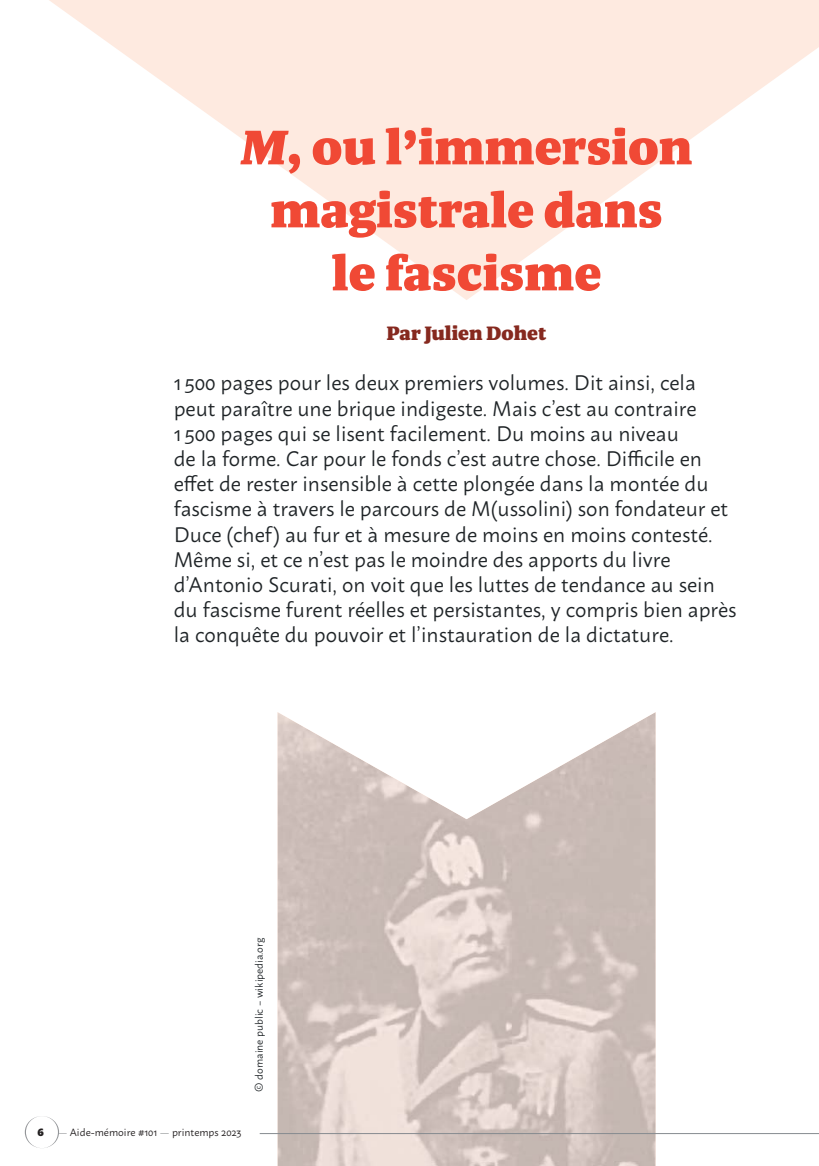
<style>
.page{position:relative;width:819px;height:1166px;background:#fff}
.page>*{position:absolute;margin:0;border:0;box-sizing:border-box;transform-origin:0 0}
.t1{font:900 52.5px/63px "Tasman";color:#f04935;text-align:center}
.t2{font:21px/25.2px "Macho";color:#1f2427}
.t3{font:900 21px "Tasman";color:#86291f}
.t4{font:10.5px "Macho";color:#231f20}
.t5{font:10.5px "Macho";color:#1f2427}
.t6{font:900 10.5px "Macho";color:#231f20}
.s1{font-style:italic}
.s2{font-family:"Adonis";color:#939598}
.s3{color:#939598}
</style>
<div class="page">
<svg style="left:49px;top:0;width:770px;height:300px;fill:#feeae0"></svg>
<img style="left:277px;top:712px;width:378px;height:454px">
<hr style="left:260px;top:1133px;width:559px;height:1px;background:#868b90">
<svg style="left:25px;top:1116px;width:34px;height:32px"></svg>
<h1 class="t1" style="left:241px;top:121px;width:453px"><span class="s1">M</span>, ou l’immersion magistrale dans<br>le fascisme</h1>
<p class="t3" style="left:387px;top:325px;width:161px">Par Julien Dohet</p>
<p class="t2" style="left:174px;top:371px;width:564px">1 500 pages pour les deux premiers volumes. Dit ainsi, cela peut paraître une brique indigeste. Mais c’est au contraire<br>1 500 pages qui se lisent facilement. Du moins au niveau<br>de la forme. Car pour le fonds c’est autre chose. Difficile en effet de rester insensible à cette plongée dans la montée du fascisme à travers le parcours de M(ussolini) son fondateur et Duce (chef) au fur et à mesure de moins en moins contesté.<br>Même si, et ce n’est pas le moindre des apports du livre d’Antonio Scurati, on voit que les luttes de tendance au sein du fascisme furent réelles et persistantes, y compris bien après la conquête du pouvoir et l’instauration de la dictature.</p>
<p class="t5" style="left:254px;top:1091px;width:156px;rotate:-90deg">© domaine public – wikipedia.org</p>
<p class="t6" style="left:38px;top:1128px;width:8px">6</p>
<p class="t4" style="left:58px;top:1127px;width:184px"><span class="s2">—</span> Aide-mémoire #101 <span class="s3">—</span> printemps 2023</p>
</div>
